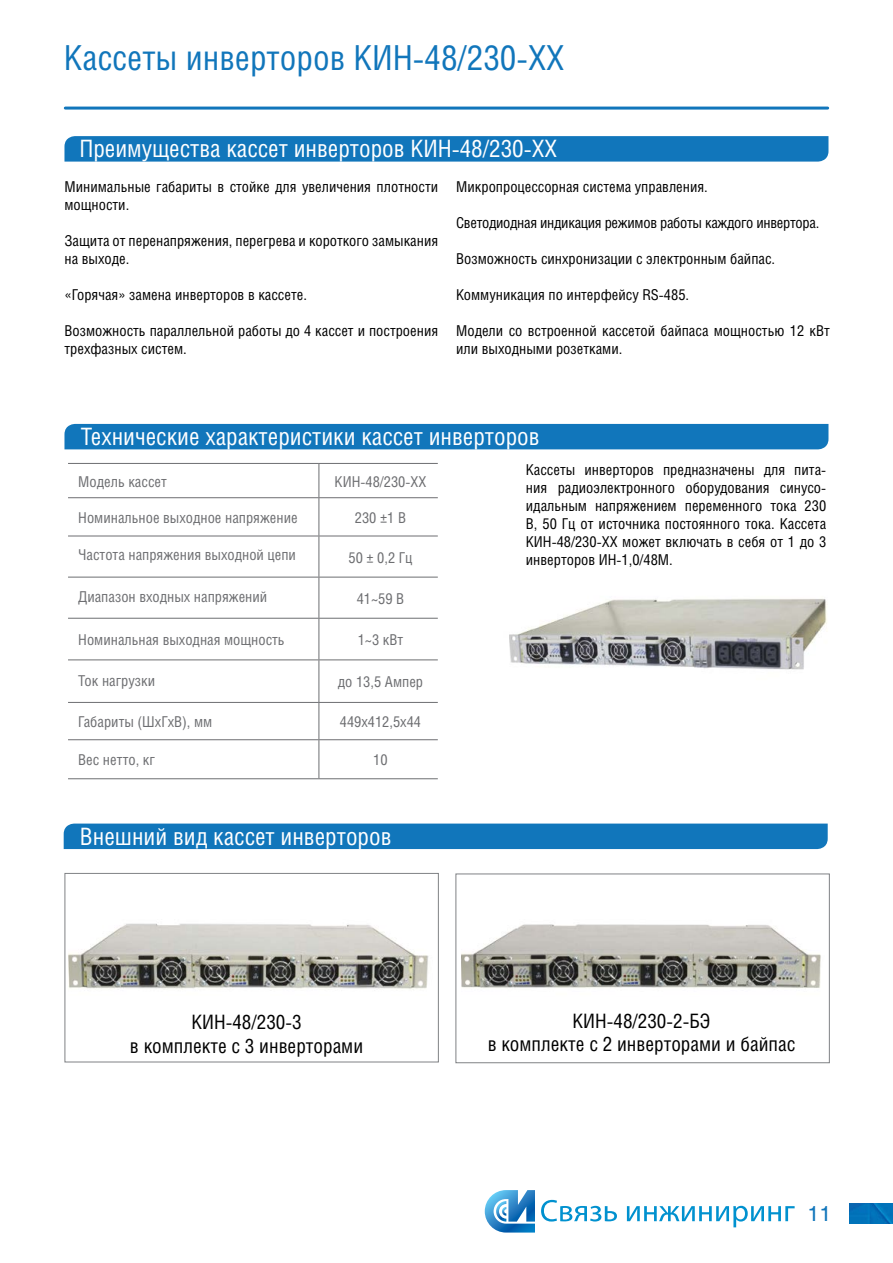
<style>
.page{position:relative;width:893px;height:1263px;background:#fff}
.page>*{position:absolute;margin:0;border:0;box-sizing:border-box;transform-origin:0 0}
.t1{font:34.5px "Helios Cond C";color:#1176bb}
.t2{font:24px "Helios Cond C";color:#fff}
.t3{font:21px "Helios C";color:#1176bb}
.t4{font:19.95px/23.9px "Helios Cond C";color:#000;text-align:center}
.t5{font:15px/18px "Helios Cond C";color:#000}
.t6{font:15px "Helios Cond C";color:#6d6e71}
.t7{font:15px "Helios Cond C";letter-spacing:-.02em;color:#000}
</style>
<div class="page">
<hr style="left:65px;top:107px;width:763px;height:3px;background:#1176bb">
<svg style="left:485px;top:1190px;width:50px;height:42px"></svg>
<svg style="left:541px;top:1200px;width:76px;height:21px"></svg>
<svg style="left:627px;top:1206px;width:168px;height:21px"></svg>
<img style="left:849px;top:1203px;width:44px;height:20px">
<div style="left:65px;top:873px;width:374px;height:189px;border:1px solid #808285"></div>
<div style="left:455px;top:873px;width:375px;height:190px;border:1px solid #808285"></div>
<svg style="left:64px;top:136px;width:764px;height:26px;background:#1679bc"></svg>
<div style="left:64px;top:424px;width:764px;height:25px;background:#1176bb"></div>
<hr style="left:319px;top:464px;width:1px;height:33px;background:#6d6e71">
<hr style="left:68px;top:497px;width:251px;height:1px;background:#6d6e71">
<hr style="left:319px;top:497px;width:119px;height:1px;background:#6d6e71">
<hr style="left:319px;top:498px;width:1px;height:38px;background:#6d6e71">
<hr style="left:68px;top:536px;width:251px;height:1px;background:#6d6e71">
<hr style="left:319px;top:536px;width:119px;height:1px;background:#6d6e71">
<hr style="left:319px;top:536px;width:1px;height:41px;background:#6d6e71">
<hr style="left:68px;top:577px;width:251px;height:1px;background:#6d6e71">
<hr style="left:319px;top:577px;width:119px;height:1px;background:#6d6e71">
<hr style="left:319px;top:577px;width:1px;height:41px;background:#6d6e71">
<hr style="left:68px;top:618px;width:251px;height:1px;background:#6d6e71">
<hr style="left:319px;top:618px;width:119px;height:1px;background:#6d6e71">
<hr style="left:319px;top:619px;width:1px;height:40px;background:#6d6e71">
<hr style="left:68px;top:659px;width:251px;height:1px;background:#6d6e71">
<hr style="left:319px;top:659px;width:119px;height:1px;background:#6d6e71">
<hr style="left:319px;top:660px;width:1px;height:42px;background:#6d6e71">
<hr style="left:68px;top:702px;width:251px;height:1px;background:#6d6e71">
<hr style="left:319px;top:702px;width:119px;height:1px;background:#6d6e71">
<hr style="left:319px;top:703px;width:1px;height:36px;background:#6d6e71">
<hr style="left:68px;top:739px;width:251px;height:1px;background:#6d6e71">
<hr style="left:319px;top:739px;width:119px;height:1px;background:#6d6e71">
<hr style="left:319px;top:740px;width:1px;height:38px;background:#6d6e71">
<hr style="left:68px;top:463px;width:251px;height:1px;background:#6d6e71">
<hr style="left:319px;top:463px;width:119px;height:1px;background:#6d6e71">
<hr style="left:68px;top:778px;width:251px;height:1px;background:#6d6e71">
<hr style="left:319px;top:778px;width:119px;height:1px;background:#6d6e71">
<div style="left:64px;top:823px;width:764px;height:26px;background:#1176bb"></div>
<img style="left:509px;top:599px;width:318px;height:71px">
<img style="left:68px;top:923px;width:361px;height:67px">
<img style="left:461px;top:924px;width:360px;height:64px">
<h1 class="t1" style="left:64px;top:37px;width:502px">Кассеты инверторов КИН-48/230-ХX</h1>
<h2 class="t2" style="left:79px;top:134px;width:479px">Преимущества кассет инверторов КИН-48/230-ХX</h2>
<p class="t5" style="left:64px;top:178px;width:375px">Минимальные габариты в стойке для увеличения плотности мощности.</p>
<p class="t5" style="left:64px;top:232px;width:375px">Защита от перенапряжения, перегрева и короткого замыкания на выходе.</p>
<p class="t5" style="left:64px;top:286px;width:244px">«Горячая» замена инверторов в кассете.</p>
<p class="t5" style="left:64px;top:322px;width:375px">Возможность параллельной работы до 4 кассет и построения трехфазных систем.</p>
<p class="t5" style="left:456px;top:178px;width:253px">Микропроцессорная система управления.</p>
<p class="t7" style="left:456px;top:214px;width:365px">Светодиодная индикация режимов работы каждого инвертора.</p>
<p class="t5" style="left:456px;top:250px;width:320px">Возможность синхронизации с электронным байпас.</p>
<p class="t5" style="left:456px;top:286px;width:234px">Коммуникация по интерфейсу RS-485.</p>
<p class="t5" style="left:456px;top:322px;width:375px">Модели со встроенной кассетой байпаса мощностью 12 кВт или выходными розетками.</p>
<h2 class="t2" style="left:81px;top:422px;width:460px">Технические характеристики кассет инверторов</h2>
<p class="t6" style="left:78px;top:472px;width:90px">Модель кассет</p>
<p class="t6" style="left:335px;top:472px;width:93px">КИН-48/230-ХX</p>
<p class="t6" style="left:78px;top:508px;width:221px">Номинальное выходное напряжение</p>
<p class="t6" style="left:355px;top:508px;width:53px">230 ±1 В</p>
<p class="t6" style="left:78px;top:546px;width:219px">Частота напряжения выходной цепи</p>
<p class="t6" style="left:348px;top:548px;width:66px">50 ± 0,2 Гц</p>
<p class="t6" style="left:78px;top:587px;width:191px">Диапазон входных напряжений</p>
<p class="t6" style="left:357px;top:589px;width:49px">41~59 В</p>
<p class="t6" style="left:78px;top:631px;width:208px">Номинальная выходная мощность</p>
<p class="t6" style="left:358px;top:631px;width:47px">1~3 кВт</p>
<p class="t6" style="left:78px;top:671px;width:78px">Ток нагрузки</p>
<p class="t6" style="left:338px;top:673px;width:87px">до 13,5 Ампер</p>
<p class="t6" style="left:78px;top:713px;width:136px">Габариты (ШхГхВ), мм</p>
<p class="t6" style="left:340px;top:713px;width:83px">449х412,5х44</p>
<p class="t6" style="left:78px;top:751px;width:78px">Вес нетто, кг</p>
<p class="t6" style="left:373px;top:751px;width:16px">10</p>
<p class="t5" style="left:526px;top:460px;width:302px;text-align:justify">Кассеты инверторов предназначены для пита&shy;ния радиоэлектронного оборудования синусо&shy;идальным напряжением переменного тока 230<br>В, 50 Гц от источника постоянного тока. Кассета КИН-48/230-ХX может включать в себя от 1 до 3 инверторов ИН-1,0/48М.</p>
<h2 class="t2" style="left:80px;top:822px;width:313px">Внешний вид кассет инверторов</h2>
<h3 class="t4" style="left:130px;top:1009px;width:235px">КИН-48/230-3<br>в комплекте с 3 инверторами</h3>
<h3 class="t4" style="left:488px;top:1008px;width:309px">КИН-48/230-2-БЭ<br>в комплекте с 2 инверторами и байпас</h3>
<h3 class="t3" style="left:808px;top:1201px;width:25px">11</h3>
</div>
